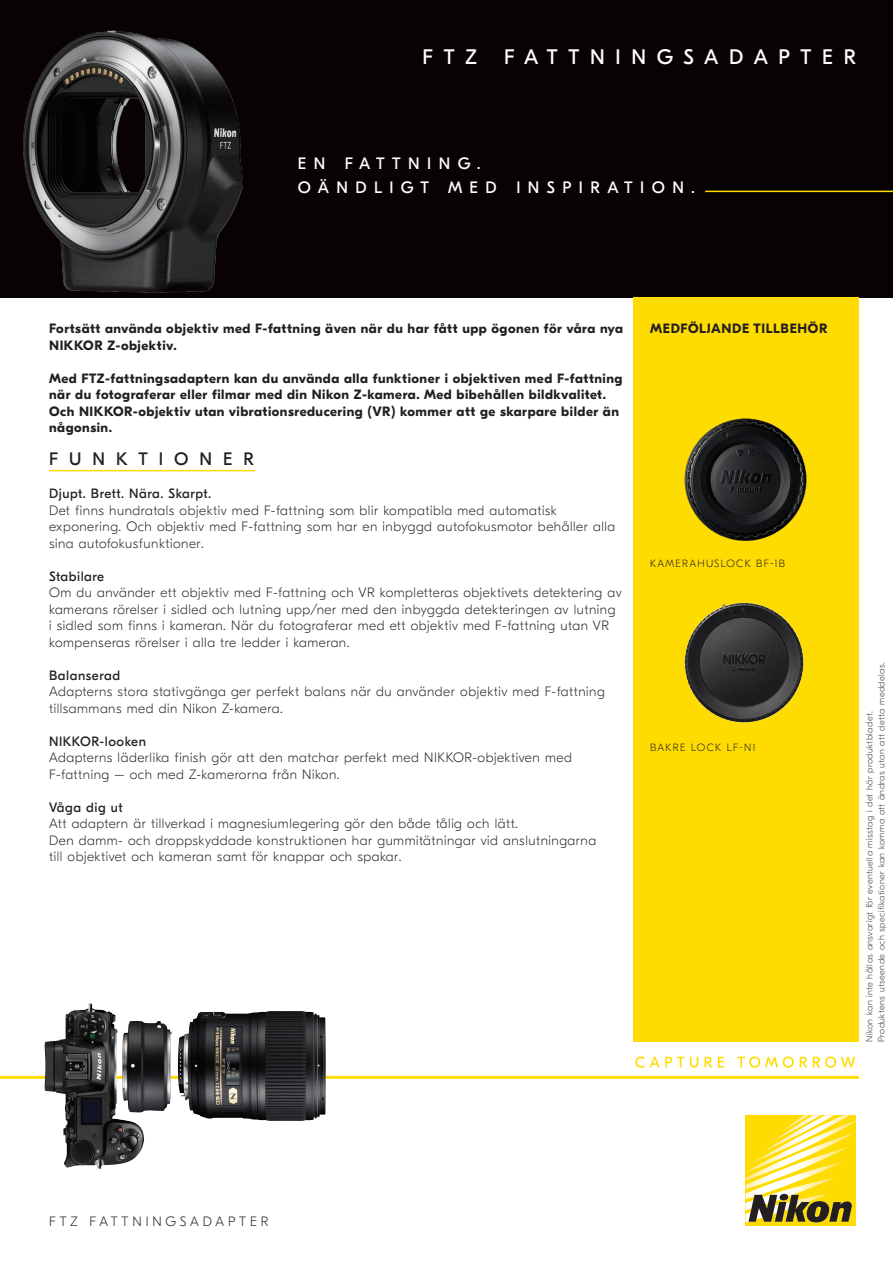
<style>
.page{position:relative;width:893px;height:1263px;background:#fff}
.page>*{position:absolute;margin:0;border:0;box-sizing:border-box;transform-origin:0 0}
.t1{font:21px "GT Eesti Pro Display";letter-spacing:.51em;color:#fff}
.t2{font:18px "GT Eesti Pro Display";letter-spacing:.61em;color:#231f20}
.t3{font:16.5px "GT Eesti Pro Display";letter-spacing:.45em;color:#fff}
.t4{font:100 13.5px/16.5px "GT Eesti Pro Display";letter-spacing:.04em;color:#231f20}
.t5{font:700 13.5px/16.5px "GT Eesti Pro Display";letter-spacing:.04em;color:#231f20}
.t6{font:13.5px "GT Eesti Pro Display";letter-spacing:.04em;color:#231f20}
.t7{font:100 13.5px "GT Eesti Pro Display";letter-spacing:.29em;color:#231f20}
.t8{font:100 10.5px "GT Eesti Pro Display";letter-spacing:.12em;color:#231f20}
.t9{font:100 9px "GT Eesti Pro Display";letter-spacing:.05em;color:#333233}
</style>
<div class="page">
<div style="left:0;top:0;width:893px;height:298px;background:#080302"></div>
<div style="left:745px;top:1115px;width:111px;height:111px;background:#ffdc01"></div>
<svg style="left:745px;top:1115px;width:111px;height:108px"></svg>
<svg style="left:635px;top:1056px;width:49px;height:12px"></svg>
<svg style="left:690px;top:1057px;width:8px;height:11px"></svg>
<svg style="left:705px;top:1057px;width:7px;height:10px"></svg>
<svg style="left:718px;top:1057px;width:6px;height:10px"></svg>
<svg style="left:737px;top:1056px;width:57px;height:12px"></svg>
<svg style="left:800px;top:1057px;width:7px;height:10px"></svg>
<svg style="left:813px;top:1056px;width:42px;height:12px"></svg>
<hr style="left:49px;top:470px;width:206px;height:1px;background:#ffdc01">
<hr style="left:0;top:1076px;width:859px;height:3px;background:#ffdc01">
<img style="left:23px;top:30px;width:220px;height:263px">
<div style="left:634px;top:298px;width:225px;height:744px;background:#ffdc01"></div>
<img style="left:684px;top:418px;width:123px;height:123px">
<img style="left:684px;top:602px;width:120px;height:121px">
<hr style="left:705px;top:191px;width:188px;height:1px;background:#ffdc01">
<img style="left:45px;top:1004px;width:44px;height:130px">
<img style="left:122px;top:1021px;width:50px;height:91px">
<img style="left:178px;top:1011px;width:145px;height:110px">
<p class="t1" style="left:423px;top:45px;width:56px">FTZ</p>
<p class="t1" style="left:504px;top:45px;width:353px">FATTNINGSADAPTER</p>
<p class="t3" style="left:298px;top:154px;width:185px">EN FATTNING.</p>
<p class="t3" style="left:298px;top:178px;width:399px">OÄNDLIGT MED INSPIRATION.</p>
<p class="t5" style="left:49px;top:321px;width:576px">Fortsätt använda objektiv med F-fattning även när du har fått upp ögonen för våra nya<br>NIKKOR Z-objektiv.</p>
<p class="t5" style="left:49px;top:370px;width:575px">Med FTZ-fattningsadaptern kan du använda alla funktioner i objektiven med F-fattning när du fotograferar eller filmar med din Nikon Z-kamera. Med bibehållen bildkvalitet.<br>Och NIKKOR-objektiv utan vibrationsreducering (VR) kommer att ge skarpare bilder än någonsin.</p>
<p class="t2" style="left:49px;top:449px;width:206px">FUNKTIONER</p>
<p class="t6" style="left:49px;top:486px;width:164px">Djupt. Brett. Nära. Skarpt.</p>
<p class="t4" style="left:49px;top:502px;width:568px">Det finns hundratals objektiv med F-fattning som blir kompatibla med automatisk exponering. Och objektiv med F-fattning som har en inbyggd autofokusmotor behåller alla sina autofokusfunktioner.</p>
<p class="t6" style="left:49px;top:569px;width:57px">Stabilare</p>
<p class="t4" style="left:49px;top:585px;width:574px">Om du använder ett objektiv med F-fattning och VR kompletteras objektivets detektering av kamerans rörelser i sidled och lutning upp/ner med den inbyggda detekteringen av lutning<br>i sidled som finns i kameran. När du fotograferar med ett objektiv med F-fattning utan VR kompenseras rörelser i alla tre ledder i kameran.</p>
<p class="t6" style="left:49px;top:668px;width:73px">Balanserad</p>
<p class="t4" style="left:49px;top:684px;width:557px">Adapterns stora stativgänga ger perfekt balans när du använder objektiv med F-fattning tillsammans med din Nikon Z-kamera.</p>
<p class="t6" style="left:49px;top:734px;width:99px">NIKKOR-looken</p>
<p class="t4" style="left:49px;top:750px;width:524px">Adapterns läderlika finish gör att den matchar perfekt med NIKKOR-objektiven med<br>F-fattning – och med Z-kamerorna från Nikon.</p>
<p class="t6" style="left:49px;top:800px;width:75px">Våga dig ut</p>
<p class="t4" style="left:49px;top:816px;width:548px">Att adaptern är tillverkad i magnesiumlegering gör den både tålig och lätt.<br>Den damm- och droppskyddade konstruktionen har gummitätningar vid anslutningarna till objektivet och kameran samt för knappar och spakar.</p>
<p class="t5" style="left:650px;top:321px;width:179px">MEDFÖLJANDE TILLBEHÖR</p>
<p class="t8" style="left:650px;top:557px;width:136px">KAMERAHUSLOCK BF-1B</p>
<p class="t8" style="left:650px;top:742px;width:107px">BAKRE LOCK LF-N1</p>
<p class="t9" style="left:876px;top:1042px;width:381px;rotate:-90deg">Produktens utseende och specifikationer kan komma att ändras utan att detta meddelas.</p>
<p class="t9" style="left:864px;top:1042px;width:332px;rotate:-90deg">Nikon kan inte hållas ansvarigt för eventuella misstag i det här produktbladet.</p>
<p class="t7" style="left:49px;top:1214px;width:221px">FTZ FATTNINGSADAPTER</p>
</div>
